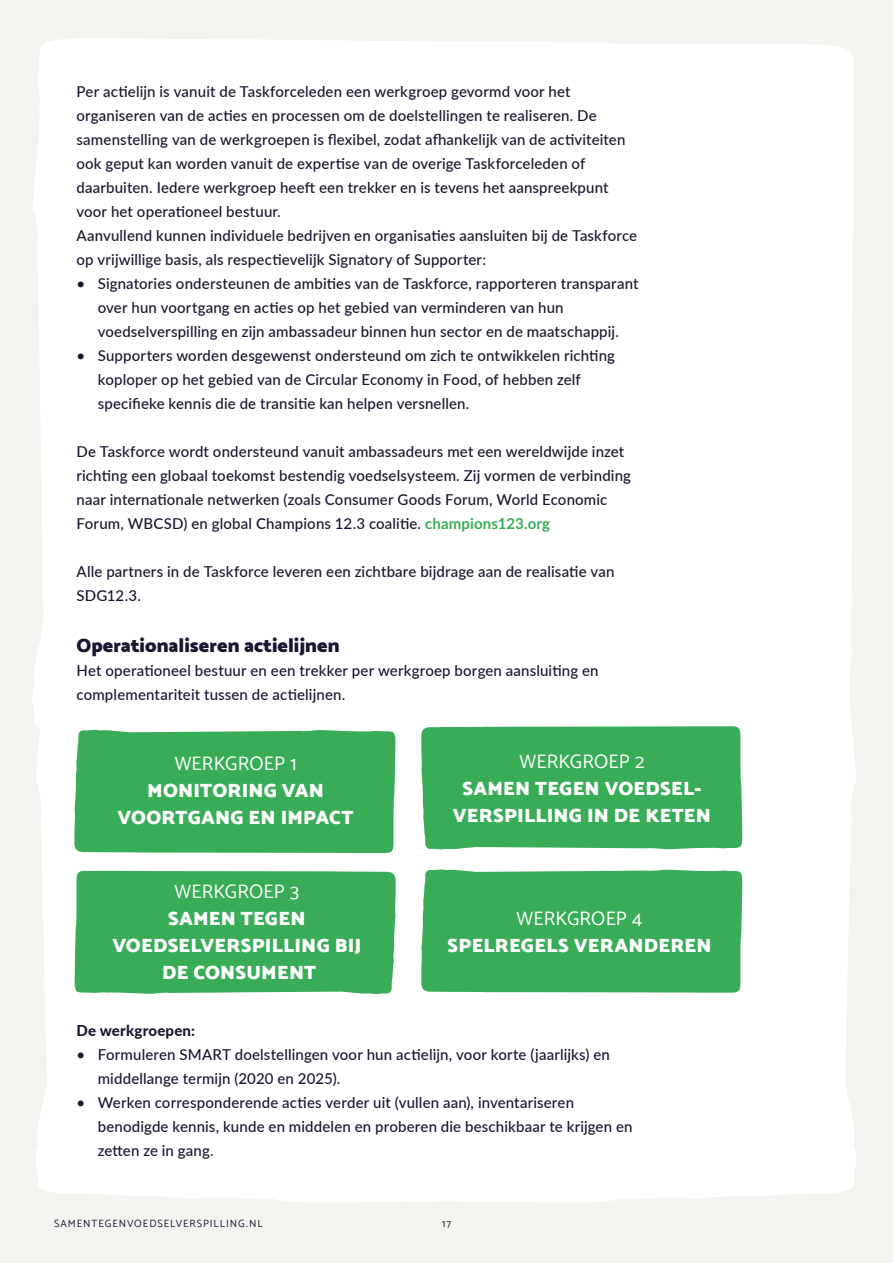
<style>
.page{position:relative;width:893px;height:1263px;background:#f5f3ef}
.page>*{position:absolute;margin:0;border:0;box-sizing:border-box;transform-origin:0 0}
.t1{font:900 19.5px/27px "Catamaran";letter-spacing:.01em;color:#fff;text-align:center}
.t2{font:19.5px "Catamaran";letter-spacing:.01em;color:#fff}
.t3{font:900 19.5px "Catamaran";letter-spacing:.005em;color:#181630}
.t4{font:500 15px/24px "Lato";letter-spacing:.01em;color:#181630}
.t5{font:800 15px "Lato";letter-spacing:.015em;color:#181630}
.t6{font:10.5px "Catamaran";letter-spacing:.09em;color:#181630}
.s1{font-weight:700;color:#39ac58}
</style>
<div class="page">
<div style="left:32px;top:38px;width:219px;height:674px;background:#fff"></div>
<div style="left:638px;top:744px;width:219px;height:455px;background:#fff"></div>
<div style="left:35px;top:609px;width:603px;height:593px;background:#fff"></div>
<div style="left:251px;top:40px;width:602px;height:704px;background:#fff"></div>
<div style="left:74px;top:730px;width:321px;height:123px;background:#39ac58"></div>
<div style="left:75px;top:871px;width:321px;height:123px;background:#39ac58"></div>
<div style="left:421px;top:726px;width:321px;height:123px;background:#39ac58"></div>
<div style="left:421px;top:869px;width:321px;height:123px;background:#39ac58"></div>
<p class="t4" style="left:77px;top:79px;width:562px">Per actielijn is vanuit de Taskforceleden een werkgroep gevormd voor het organiseren van de acties en processen om de doelstellingen te realiseren. De samenstelling van de werkgroepen is flexibel, zodat afhankelijk van de activiteiten ook geput kan worden vanuit de expertise van de overige Taskforceleden of daarbuiten. Iedere werkgroep heeft een trekker en is tevens het aanspreekpunt voor het operationeel bestuur.<br>Aanvullend kunnen individuele bedrijven en organisaties aansluiten bij de Taskforce op vrijwillige basis, als respectievelijk Signatory of Supporter:</p>
<p class="t4" style="left:98px;top:271px;width:542px;text-indent:-21px">• Signatories ondersteunen de ambities van de Taskforce, rapporteren transparant over hun voortgang en acties op het gebied van verminderen van hun voedselverspilling en zijn ambassadeur binnen hun sector en de maatschappij.</p>
<p class="t4" style="left:98px;top:343px;width:519px;text-indent:-21px">• Supporters worden desgewenst ondersteund om zich te ontwikkelen richting koploper op het gebied van de Circular Economy in Food, of hebben zelf specifieke kennis die de transitie kan helpen versnellen.</p>
<p class="t4" style="left:77px;top:439px;width:556px">De Taskforce wordt ondersteund vanuit ambassadeurs met een wereldwijde inzet richting een globaal toekomst bestendig voedselsysteem. Zij vormen de verbinding naar internationale netwerken (zoals Consumer Goods Forum, World Economic Forum, WBCSD) en global Champions 12.3 coalitie. <span class="s1">champions123.org</span></p>
<p class="t4" style="left:77px;top:559px;width:539px">Alle partners in de Taskforce leveren een zichtbare bijdrage aan de realisatie van<br>SDG12.3.</p>
<h1 class="t3" style="left:77px;top:634px;width:265px">Operationaliseren actielijnen</h1>
<p class="t4" style="left:77px;top:658px;width:524px">Het operationeel bestuur en een trekker per werkgroep borgen aansluiting en complementariteit tussen de actielijnen.</p>
<h1 class="t2" style="left:175px;top:752px;width:123px">WERKGROEP 1</h1>
<h1 class="t1" style="left:118px;top:777px;width:238px">MONITORING VAN<br>VOORTGANG EN IMPACT</h1>
<h1 class="t2" style="left:174px;top:880px;width:126px">WERKGROEP 3</h1>
<h1 class="t1" style="left:112px;top:905px;width:250px">SAMEN TEGEN<br>VOEDSELVERSPILLING BIJ<br>DE CONSUMENT</h1>
<h1 class="t2" style="left:519px;top:750px;width:126px">WERKGROEP 2</h1>
<h1 class="t1" style="left:453px;top:775px;width:260px">SAMEN TEGEN VOEDSEL-<br>VERSPILLING IN DE KETEN</h1>
<h1 class="t2" style="left:517px;top:907px;width:127px">WERKGROEP 4</h1>
<h1 class="t1" style="left:448px;top:932px;width:265px">SPELREGELS VERANDEREN</h1>
<p class="t5" style="left:77px;top:1020px;width:120px">De werkgroepen:</p>
<p class="t4" style="left:98px;top:1042px;width:514px;text-indent:-21px">• Formuleren SMART doelstellingen voor hun actielijn, voor korte (jaarlijks) en middellange termijn (2020 en 2025).</p>
<p class="t4" style="left:98px;top:1090px;width:536px;text-indent:-21px">• Werken corresponderende acties verder uit (vullen aan), inventariseren benodigde kennis, kunde en middelen en proberen die beschikbaar te krijgen en zetten ze in gang.</p>
<p class="t6" style="left:54px;top:1217px;width:210px">SAMENTEGENVOEDSELVERSPILLING.NL</p>
<p class="t6" style="left:442px;top:1217px;width:10px">17</p>
</div>
